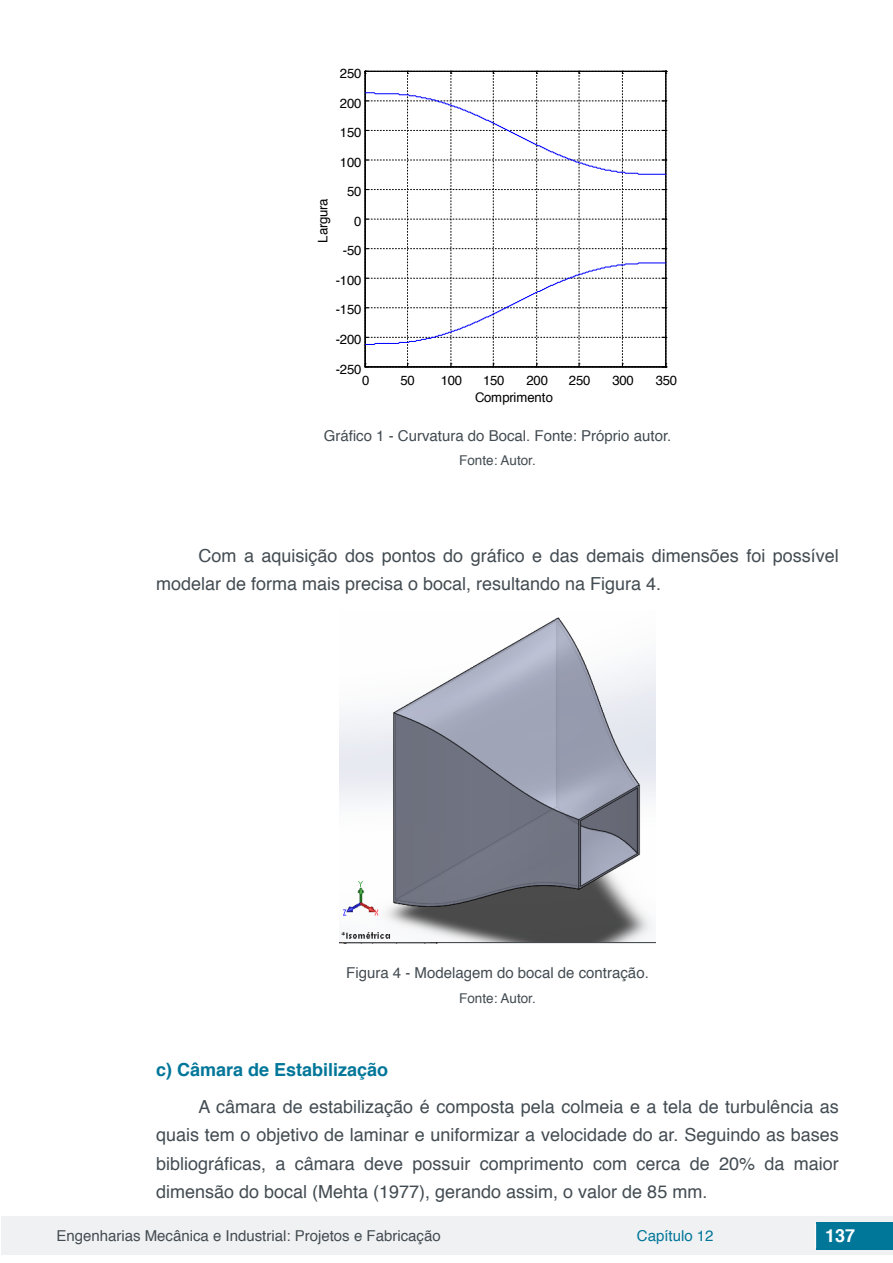
<style>
.page{position:relative;width:893px;height:1263px;background:#fff}
.page>*{position:absolute;margin:0;border:0;box-sizing:border-box;transform-origin:0 0}
.t1{font:18px/28.5px "Helvetica";color:#434c52}
.t2{font:700 18px "Helvetica";color:#007699}
.t3{font:700 18px "Helvetica";color:#fff}
.t4{font:15px "Helvetica";color:#434c52}
.t5{font:15px "Helvetica";color:#007699}
.t6{font:13.5px "Helvetica";color:#434c52}
.t7{font:13.2px "Helvetica";letter-spacing:-.02em;color:#000}
.t8{font:13.05px "Helvetica";letter-spacing:-.02em;color:#000}
</style>
<div class="page">
<div style="left:1px;top:1216px;width:891px;height:38px;background:#f0f1f2"></div>
<div style="left:816px;top:1222px;width:77px;height:27px;background:#007699"></div>
<svg style="left:815px;top:1224px;width:1px;height:24px"></svg>
<svg style="left:365px;top:71px;width:302px;height:296px"></svg>
<img style="left:339px;top:617px;width:317px;height:326px">
<p class="t7" style="left:340px;top:63px;width:23px">250</p>
<p class="t7" style="left:340px;top:93px;width:23px">200</p>
<p class="t7" style="left:340px;top:122px;width:23px">150</p>
<p class="t7" style="left:340px;top:152px;width:23px">100</p>
<p class="t8" style="left:313px;top:243px;width:46px;rotate:-90deg">Largura</p>
<p class="t7" style="left:347px;top:181px;width:16px">50</p>
<p class="t7" style="left:354px;top:211px;width:9px">0</p>
<p class="t7" style="left:343px;top:241px;width:20px">-50</p>
<p class="t7" style="left:336px;top:270px;width:27px">-100</p>
<p class="t7" style="left:336px;top:300px;width:27px">-150</p>
<p class="t7" style="left:336px;top:329px;width:27px">-200</p>
<p class="t7" style="left:336px;top:359px;width:27px">-250</p>
<p class="t7" style="left:362px;top:370px;width:9px">0</p>
<p class="t7" style="left:400px;top:370px;width:16px">50</p>
<p class="t7" style="left:441px;top:370px;width:23px">100</p>
<p class="t7" style="left:483px;top:370px;width:23px">150</p>
<p class="t7" style="left:527px;top:370px;width:23px">200</p>
<p class="t7" style="left:569px;top:370px;width:23px">250</p>
<p class="t7" style="left:612px;top:370px;width:23px">300</p>
<p class="t7" style="left:656px;top:370px;width:23px">350</p>
<p class="t7" style="left:475px;top:387px;width:79px">Comprimento</p>
<p class="t4" style="left:324px;top:424px;width:349px">Gráfico 1 - Curvatura do Bocal. Fonte: Próprio autor.</p>
<p class="t6" style="left:459px;top:450px;width:78px">Fonte: Autor.</p>
<p class="t1" style="left:156px;top:542px;width:684px;text-indent:43px">Com a aquisição dos pontos do gráfico e das demais dimensões foi possível modelar de forma mais precisa o bocal, resultando na Figura 4.</p>
<p class="t4" style="left:346px;top:961px;width:304px">Figura 4 - Modelagem do bocal de contração.</p>
<p class="t6" style="left:459px;top:988px;width:78px">Fonte: Autor.</p>
<p class="t2" style="left:156px;top:1055px;width:234px">c) Câmara de Estabilização</p>
<p class="t1" style="left:156px;top:1093px;width:684px;text-align:justify;text-indent:43px">A câmara de estabilização é composta pela colmeia e a tela de turbulência as quais tem o objetivo de laminar e uniformizar a velocidade do ar. Seguindo as bases bibliográficas, a câmara deve possuir comprimento com cerca de 20% da maior dimensão do bocal (Mehta (1977), gerando assim, o valor de 85 mm.</p>
<p class="t4" style="left:56px;top:1224px;width:386px">Engenharias Mecânica e Industrial: Projetos e Fabricação</p>
<p class="t5" style="left:637px;top:1224px;width:78px">Capítulo 12</p>
<p class="t3" style="left:825px;top:1221px;width:32px">137</p>
</div>
